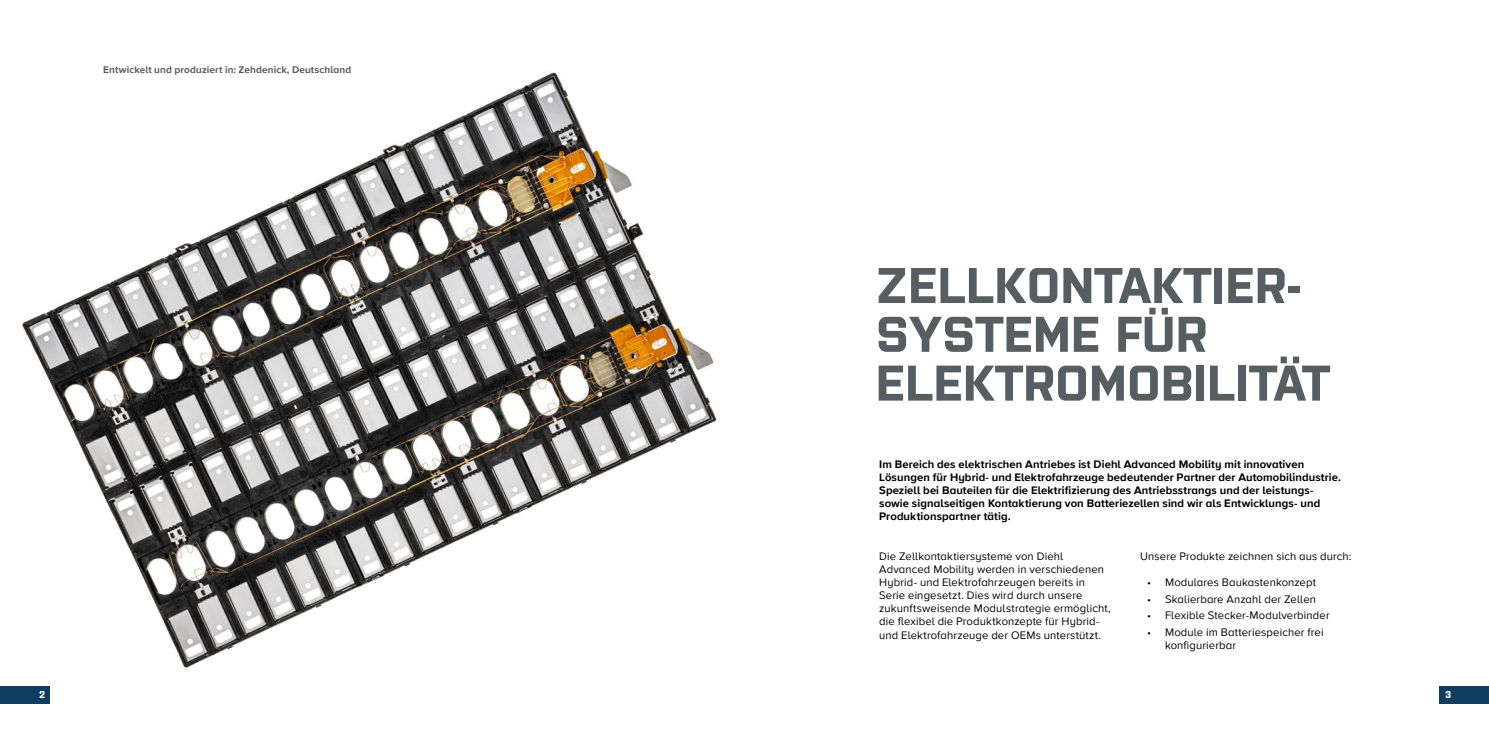
<style>
.page{position:relative;width:1489px;height:745px;background:#fff}
.page>*{position:absolute;margin:0;border:0;box-sizing:border-box;transform-origin:0 0}
.t1{font:700 50px/48.8px "Purista";color:#575e62}
.t2{font:11.25px/13.1px "Proxima Nova A";letter-spacing:.01em;color:#000}
.t3{font:700 11.25px/13.1px "Proxima Nova A";letter-spacing:.01em;color:#000}
.t4{font:700 10px "Proxima Nova A";letter-spacing:.01em;color:#575e62}
.t5{font:700 10px "Purista";color:#fff}
</style>
<div class="page">
<img style="left:0;top:72px;width:717px;height:632px">
<div style="left:0;top:685px;width:50px;height:18px;background:#0d3d62"></div>
<div style="left:1439px;top:685px;width:49px;height:18px;background:#0d3d62"></div>
<p class="t4" style="left:103px;top:63px;width:249px">Entwickelt und produziert in: Zehdenick, Deutschland</p>
<h1 class="t1" style="left:875px;top:256px;width:456px">ZELLKONTAKTIER-<br>SYSTEME FÜR<br>ELEKTROMOBILITÄT</h1>
<p class="t3" style="left:879px;top:457px;width:463px">Im Bereich des elektrischen Antriebes ist Diehl Advanced Mobility mit innovativen Lösungen für Hybrid- und Elektrofahrzeuge bedeutender Partner der Automobilindustrie.<br>Speziell bei Bauteilen für die Elektrifizierung des Antriebsstrangs und der leistungs&shy;sowie signalseitigen Kontaktierung von Batteriezellen sind wir als Entwicklungs- und Produktionspartner tätig.</p>
<p class="t2" style="left:879px;top:548px;width:233px">Die Zellkontaktiersysteme von Diehl Advanced Mobility werden in verschiedenen Hybrid- und Elektrofahrzeugen bereits in Serie eingesetzt. Dies wird durch unsere zukunftsweisende Modulstrategie ermöglicht, die flexibel die Produktkonzepte für Hybrid&shy;und Elektrofahrzeuge der OEMs unterstützt.</p>
<p class="t2" style="left:1140px;top:548px;width:212px">Unsere Produkte zeichnen sich aus durch:</p>
<p class="t2" style="left:1147px;top:574px;width:170px">• Modulares Baukastenkonzept</p>
<p class="t2" style="left:1147px;top:591px;width:170px">• Skalierbare Anzahl der Zellen</p>
<p class="t2" style="left:1147px;top:608px;width:184px">• Flexible Stecker-Modulverbinder</p>
<p class="t2" style="left:1164px;top:624px;width:160px;text-indent:-18px">• Module im Batteriespeicher frei konfigurierbar</p>
<p class="t5" style="left:39px;top:686px;width:8px">2</p>
<p class="t5" style="left:1444px;top:686px;width:8px">3</p>
</div>
